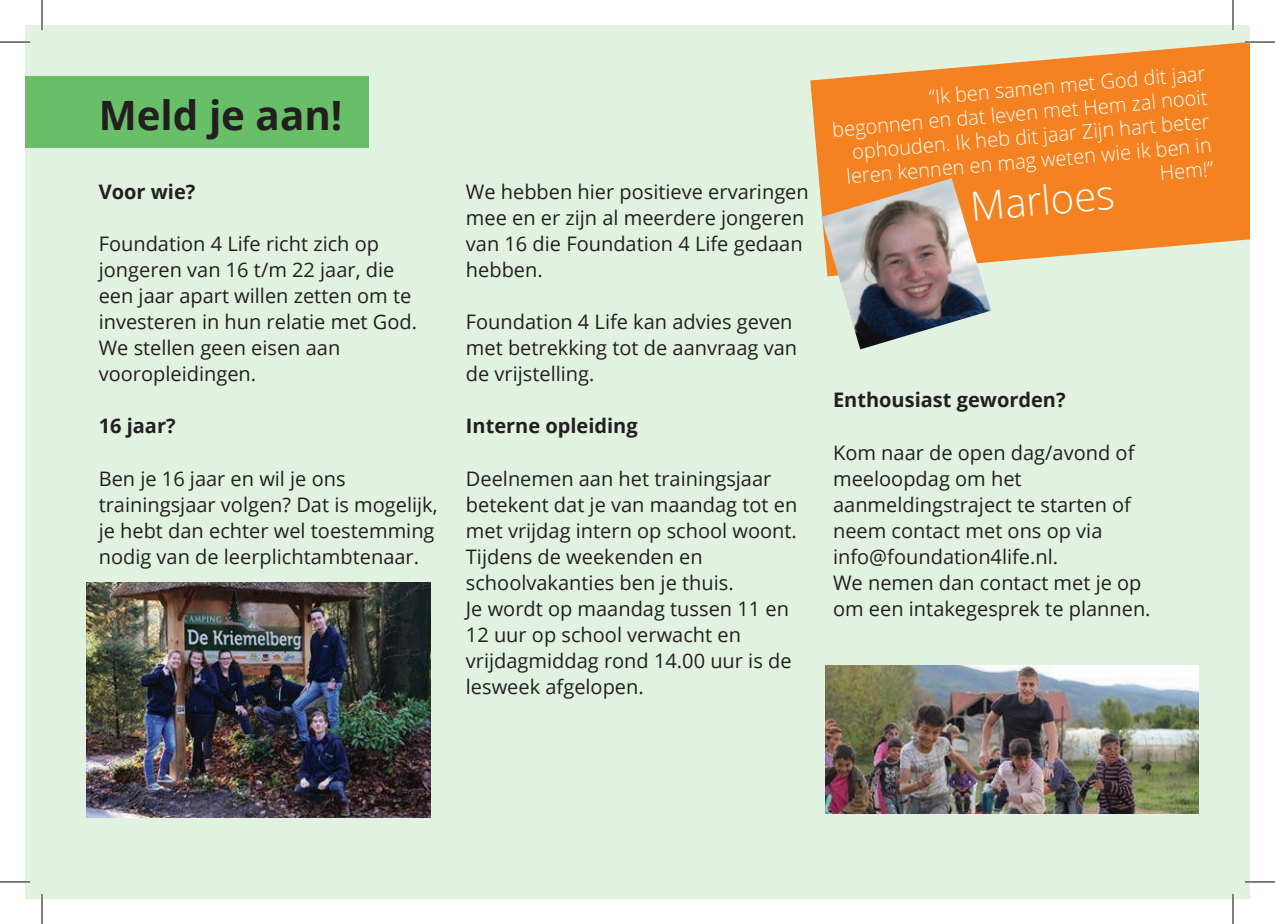
<style>
.page{position:relative;width:1275px;height:924px;background:#fff}
.page>*{position:absolute;margin:0;border:0;box-sizing:border-box;transform-origin:0 0}
.t1{font:700 40.4px "Open Sans";color:#231f20}
.t2{font:300 40px "Open Sans";color:#fff}
.t3{font:20px/26px "Open Sans";color:#231f20}
.t4{font:300 20px/24px "Open Sans";color:#fff;text-align:right}
.t5{font:700 20px "Open Sans";color:#231f20}
</style>
<div class="page">
<div style="left:25px;top:25px;width:1225px;height:873px;background:#e1f2e1"></div>
<div style="left:25px;top:76px;width:343px;height:72px;background:#69bf67"></div>
<img style="left:825px;top:665px;width:373px;height:148px">
<img style="left:86px;top:582px;width:344px;height:234px">
<svg style="left:810px;top:42px;width:440px;height:220px;fill:#f58220"></svg>
<img style="left:821px;top:178px;width:170px;height:171px">
<hr style="left:0;top:41px;width:30px;height:2px;background:#fff">
<hr style="left:1245px;top:41px;width:30px;height:2px;background:#fff">
<hr style="left:0;top:880px;width:30px;height:2px;background:#fff">
<hr style="left:1245px;top:880px;width:30px;height:2px;background:#fff">
<hr style="left:41px;top:0;width:2px;height:30px;background:#fff">
<hr style="left:41px;top:893px;width:2px;height:30px;background:#fff">
<hr style="left:1231px;top:0;width:3px;height:30px;background:#fff">
<hr style="left:1231px;top:893px;width:3px;height:30px;background:#fff">
<hr style="left:0;top:42px;width:30px;height:1px;background:#000">
<hr style="left:1245px;top:42px;width:30px;height:1px;background:#000">
<hr style="left:0;top:881px;width:30px;height:1px;background:#000">
<hr style="left:1245px;top:881px;width:30px;height:1px;background:#000">
<hr style="left:42px;top:0;width:1px;height:30px;background:#000">
<hr style="left:42px;top:893px;width:1px;height:30px;background:#000">
<hr style="left:1232px;top:0;width:1px;height:30px;background:#000">
<hr style="left:1232px;top:893px;width:1px;height:30px;background:#000">
<h1 class="t1" style="left:99px;top:99px;width:245px">Meld je aan!</h1>
<p class="t5" style="left:99px;top:184px;width:98px">Voor wie?</p>
<p class="t3" style="left:99px;top:233px;width:320px">Foundation 4 Life richt zich op jongeren van 16 t/m 22 jaar, die een jaar apart willen zetten om te investeren in hun relatie met God.<br>We stellen geen eisen aan vooropleidingen.</p>
<p class="t5" style="left:99px;top:418px;width:78px">16 jaar?</p>
<p class="t3" style="left:99px;top:467px;width:340px">Ben je 16 jaar en wil je ons trainingsjaar volgen? Dat is mogelijk, je hebt dan echter wel toestemming nodig van de leerplichtambtenaar.</p>
<p class="t3" style="left:466px;top:181px;width:344px">We hebben hier positieve ervaringen mee en er zijn al meerdere jongeren van 16 die Foundation 4 Life gedaan hebben.</p>
<p class="t3" style="left:466px;top:311px;width:333px">Foundation 4 Life kan advies geven met betrekking tot de aanvraag van de vrijstelling.</p>
<p class="t5" style="left:466px;top:418px;width:173px">Interne opleiding</p>
<p class="t3" style="left:466px;top:467px;width:333px">Deelnemen aan het trainingsjaar betekent dat je van maandag tot en met vrijdag intern op school woont.<br>Tijdens de weekenden en schoolvakanties ben je thuis.<br>Je wordt op maandag tussen 11 en<br>12 uur op school verwacht en vrijdagmiddag rond 14.00 uur is de lesweek afgelopen.</p>
<p class="t4" style="left:829px;top:96px;width:378px;rotate:-5deg">“Ik ben samen met God dit jaar<br>begonnen en dat leven met Hem zal nooit ophouden. Ik heb dit jaar Zijn hart beter leren kennen en mag weten wie ik ben in<br>Hem!”</p>
<h2 class="t2" style="left:969px;top:191px;width:146px;rotate:-5deg">Marloes</h2>
<p class="t5" style="left:833px;top:392px;width:234px">Enthousiast geworden?</p>
<p class="t3" style="left:833px;top:441px;width:319px">Kom naar de open dag/avond of meeloopdag om het aanmeldingstraject te starten of neem contact met ons op via info@foundation4life.nl.<br>We nemen dan contact met je op om een intakegesprek te plannen.</p>
</div>
